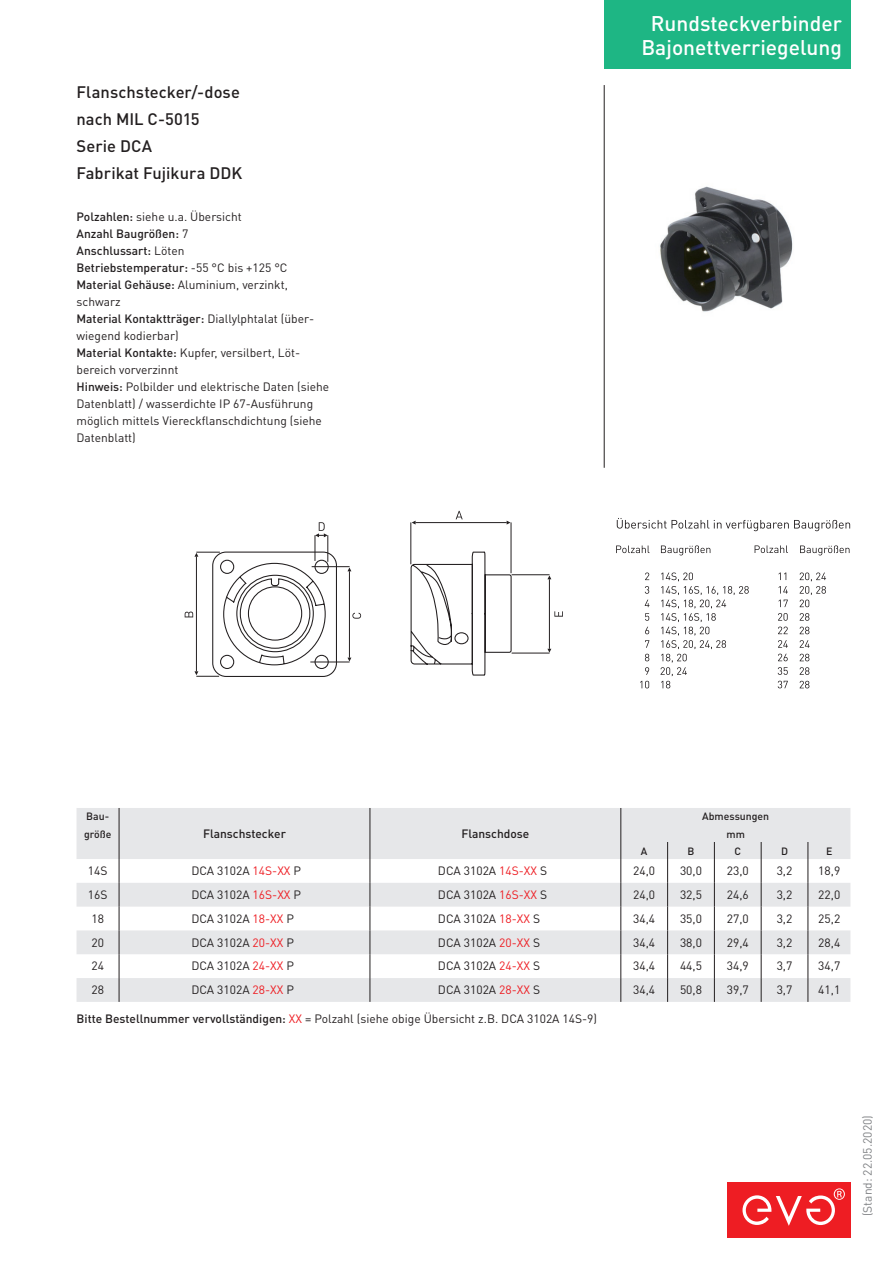
<style>
.page{position:relative;width:893px;height:1263px;background:#fff}
.page>*{position:absolute;margin:0;border:0;box-sizing:border-box;transform-origin:0 0}
.t1{font:500 21px/24px "DINOT";color:#fff;text-align:center}
.t2{font:500 16.5px/27px "DINOT";color:#231f20}
.t3{font:12px/17px "DINOT";color:#231f20}
.t4{font:12px "DIN";color:#231f20}
.t5{font:500 12px "DINOT";color:#231f20}
.t6{font:12px "DINOT";color:#808285}
.t7{font:500 10.5px "DINOT";color:#231f20}
.s1{font-weight:500}
.s2{color:#ee1d23}
</style>
<div class="page">
<div style="left:727px;top:1182px;width:123px;height:55px;background:#ee1d23"></div>
<svg style="left:742px;top:1188px;width:103px;height:38px"></svg>
<div style="left:604px;top:0;width:246px;height:68px;background:#1eb684"></div>
<svg style="left:185px;top:611px;width:8px;height:6px"></svg>
<svg style="left:616px;top:545px;width:33px;height:8px"></svg>
<svg style="left:645px;top:572px;width:4px;height:8px"></svg>
<svg style="left:645px;top:586px;width:4px;height:8px"></svg>
<svg style="left:645px;top:600px;width:4px;height:7px"></svg>
<svg style="left:645px;top:613px;width:4px;height:8px"></svg>
<svg style="left:645px;top:627px;width:4px;height:7px"></svg>
<svg style="left:645px;top:640px;width:4px;height:8px"></svg>
<svg style="left:645px;top:654px;width:4px;height:7px"></svg>
<svg style="left:645px;top:667px;width:4px;height:8px"></svg>
<svg style="left:640px;top:681px;width:9px;height:7px"></svg>
<svg style="left:755px;top:545px;width:33px;height:8px"></svg>
<svg style="left:779px;top:572px;width:7px;height:8px"></svg>
<svg style="left:779px;top:586px;width:9px;height:8px"></svg>
<svg style="left:779px;top:600px;width:9px;height:7px"></svg>
<svg style="left:778px;top:613px;width:10px;height:8px"></svg>
<svg style="left:778px;top:627px;width:10px;height:7px"></svg>
<svg style="left:778px;top:640px;width:10px;height:8px"></svg>
<svg style="left:778px;top:654px;width:10px;height:7px"></svg>
<svg style="left:778px;top:667px;width:10px;height:8px"></svg>
<svg style="left:778px;top:681px;width:10px;height:7px"></svg>
<svg style="left:661px;top:545px;width:49px;height:10px"></svg>
<svg style="left:661px;top:572px;width:88px;height:116px"></svg>
<svg style="left:800px;top:545px;width:49px;height:10px"></svg>
<svg style="left:800px;top:572px;width:26px;height:35px"></svg>
<svg style="left:800px;top:613px;width:9px;height:8px"></svg>
<svg style="left:800px;top:627px;width:9px;height:7px"></svg>
<svg style="left:800px;top:640px;width:10px;height:8px"></svg>
<svg style="left:800px;top:654px;width:9px;height:7px"></svg>
<svg style="left:800px;top:667px;width:9px;height:8px"></svg>
<svg style="left:800px;top:681px;width:9px;height:7px"></svg>
<svg style="left:617px;top:518px;width:233px;height:13px"></svg>
<svg style="left:212px;top:510px;width:300px;height:167px"></svg>
<hr style="left:196px;top:557px;width:1px;height:114px;background:#231f20">
<svg style="left:194px;top:671px;width:25px;height:6px"></svg>
<svg style="left:194px;top:552px;width:26px;height:5px"></svg>
<svg style="left:315px;top:522px;width:14px;height:40px"></svg>
<hr style="left:312px;top:566px;width:38px;height:1px;background:#231f20">
<hr style="left:310px;top:662px;width:40px;height:1px;background:#231f20">
<hr style="left:349px;top:571px;width:1px;height:87px;background:#231f20">
<svg style="left:347px;top:567px;width:4px;height:4px"></svg>
<svg style="left:347px;top:658px;width:4px;height:3px"></svg>
<svg style="left:352px;top:613px;width:9px;height:6px"></svg>
<hr style="left:411px;top:522px;width:1px;height:42px;background:#231f20">
<hr style="left:511px;top:522px;width:1px;height:51px;background:#231f20">
<hr style="left:415px;top:522px;width:92px;height:1px;background:#231f20">
<svg style="left:412px;top:521px;width:4px;height:3px"></svg>
<svg style="left:456px;top:511px;width:7px;height:8px"></svg>
<hr style="left:512px;top:574px;width:38px;height:1px;background:#231f20">
<hr style="left:512px;top:653px;width:38px;height:1px;background:#231f20">
<hr style="left:549px;top:579px;width:1px;height:70px;background:#231f20">
<svg style="left:547px;top:575px;width:4px;height:4px"></svg>
<svg style="left:547px;top:649px;width:4px;height:4px"></svg>
<svg style="left:554px;top:611px;width:9px;height:6px"></svg>
<img style="left:660px;top:186px;width:133px;height:126px">
<svg style="left:77px;top:808px;width:773px;height:194px"></svg>
<hr style="left:604px;top:85px;width:1px;height:383px;background:#231f20">
<h2 class="t2" style="left:77px;top:78px;width:167px">Flanschstecker/-dose nach MIL C-5015<br>Serie DCA<br>Fabrikat Fujikura DDK</h2>
<p class="t3" style="left:77px;top:208px;width:254px"><span class="s1">Polzahlen:</span> siehe u.a. Übersicht<br><span class="s1">Anzahl Baugrößen:</span> 7<br><span class="s1">Anschlussart:</span> Löten<br><span class="s1">Betriebstemperatur:</span> -55 °C bis +125 °C<br><span class="s1">Material Gehäuse:</span> Aluminium, verzinkt, schwarz<br><span class="s1">Material Kontaktträger:</span> Diallylphtalat (über&shy;wiegend kodierbar)<br><span class="s1">Material Kontakte:</span> Kupfer, versilbert, Löt&shy;bereich vorverzinnt<br><span class="s1">Hinweis:</span> Polbilder und elektrische Daten (siehe<br>Datenblatt) / wasserdichte IP 67-Ausführung möglich mittels Viereckflanschdichtung (siehe<br>Datenblatt)</p>
<h1 class="t1" style="left:641px;top:11px;width:202px">Rundsteckverbinder<br>Bajonettverriegelung</h1>
<p class="t7" style="left:86px;top:809px;width:24px">Bau-</p>
<p class="t7" style="left:702px;top:809px;width:68px">Abmessungen</p>
<p class="t5" style="left:203px;top:825px;width:84px">Flanschstecker</p>
<p class="t5" style="left:461px;top:825px;width:70px">Flanschdose</p>
<p class="t7" style="left:84px;top:826px;width:29px">größe</p>
<p class="t7" style="left:726px;top:826px;width:20px">mm</p>
<p class="t7" style="left:641px;top:844px;width:8px">A</p>
<p class="t7" style="left:687px;top:844px;width:8px">B</p>
<p class="t7" style="left:734px;top:844px;width:8px">C</p>
<p class="t7" style="left:781px;top:844px;width:8px">D</p>
<p class="t7" style="left:826px;top:844px;width:8px">E</p>
<p class="t4" style="left:88px;top:863px;width:21px">14S</p>
<p class="t4" style="left:191px;top:863px;width:111px">DCA 3102A <span class="s2">14S-XX</span> P</p>
<p class="t4" style="left:438px;top:863px;width:111px">DCA 3102A <span class="s2">14S-XX</span> S</p>
<p class="t4" style="left:633px;top:863px;width:23px">24,0</p>
<p class="t4" style="left:680px;top:863px;width:23px">30,0</p>
<p class="t4" style="left:727px;top:863px;width:23px">23,0</p>
<p class="t4" style="left:777px;top:863px;width:17px">3,2</p>
<p class="t4" style="left:818px;top:863px;width:23px">18,9</p>
<p class="t4" style="left:88px;top:887px;width:21px">16S</p>
<p class="t4" style="left:191px;top:887px;width:111px">DCA 3102A <span class="s2">16S-XX</span> P</p>
<p class="t4" style="left:438px;top:887px;width:111px">DCA 3102A <span class="s2">16S-XX</span> S</p>
<p class="t4" style="left:633px;top:887px;width:23px">24,0</p>
<p class="t4" style="left:680px;top:887px;width:23px">32,5</p>
<p class="t4" style="left:727px;top:887px;width:23px">24,6</p>
<p class="t4" style="left:777px;top:887px;width:17px">3,2</p>
<p class="t4" style="left:818px;top:887px;width:23px">22,0</p>
<p class="t4" style="left:91px;top:911px;width:14px">18</p>
<p class="t4" style="left:191px;top:911px;width:104px">DCA 3102A <span class="s2">18-XX</span> P</p>
<p class="t4" style="left:438px;top:911px;width:104px">DCA 3102A <span class="s2">18-XX</span> S</p>
<p class="t4" style="left:633px;top:911px;width:23px">34,4</p>
<p class="t4" style="left:680px;top:911px;width:23px">35,0</p>
<p class="t4" style="left:727px;top:911px;width:23px">27,0</p>
<p class="t4" style="left:777px;top:911px;width:17px">3,2</p>
<p class="t4" style="left:818px;top:911px;width:23px">25,2</p>
<p class="t4" style="left:91px;top:935px;width:14px">20</p>
<p class="t4" style="left:191px;top:935px;width:104px">DCA 3102A <span class="s2">20-XX</span> P</p>
<p class="t4" style="left:438px;top:935px;width:104px">DCA 3102A <span class="s2">20-XX</span> S</p>
<p class="t4" style="left:633px;top:935px;width:23px">34,4</p>
<p class="t4" style="left:680px;top:935px;width:23px">38,0</p>
<p class="t4" style="left:727px;top:935px;width:23px">29,4</p>
<p class="t4" style="left:777px;top:935px;width:17px">3,2</p>
<p class="t4" style="left:818px;top:935px;width:23px">28,4</p>
<p class="t4" style="left:91px;top:958px;width:14px">24</p>
<p class="t4" style="left:191px;top:958px;width:104px">DCA 3102A <span class="s2">24-XX</span> P</p>
<p class="t4" style="left:438px;top:958px;width:104px">DCA 3102A <span class="s2">24-XX</span> S</p>
<p class="t4" style="left:633px;top:958px;width:23px">34,4</p>
<p class="t4" style="left:680px;top:958px;width:23px">44,5</p>
<p class="t4" style="left:727px;top:958px;width:23px">34,9</p>
<p class="t4" style="left:777px;top:958px;width:17px">3,7</p>
<p class="t4" style="left:818px;top:958px;width:23px">34,7</p>
<p class="t4" style="left:91px;top:982px;width:14px">28</p>
<p class="t4" style="left:191px;top:982px;width:104px">DCA 3102A <span class="s2">28-XX</span> P</p>
<p class="t4" style="left:438px;top:982px;width:104px">DCA 3102A <span class="s2">28-XX</span> S</p>
<p class="t4" style="left:633px;top:982px;width:23px">34,4</p>
<p class="t4" style="left:680px;top:982px;width:23px">50,8</p>
<p class="t4" style="left:727px;top:982px;width:23px">39,7</p>
<p class="t4" style="left:777px;top:982px;width:17px">3,7</p>
<p class="t4" style="left:818px;top:982px;width:23px">41,1</p>
<p class="t3" style="left:77px;top:1009px;width:522px"><span class="s1">Bitte Bestellnummer vervollständigen:</span> <span class="s2">XX</span> = Polzahl (siehe obige Übersicht z.B. DCA 3102A 14S-9)</p>
<p class="t6" style="left:859px;top:1216px;width:102px;rotate:-90deg">(Stand: 22.05.2020)</p>
</div>
